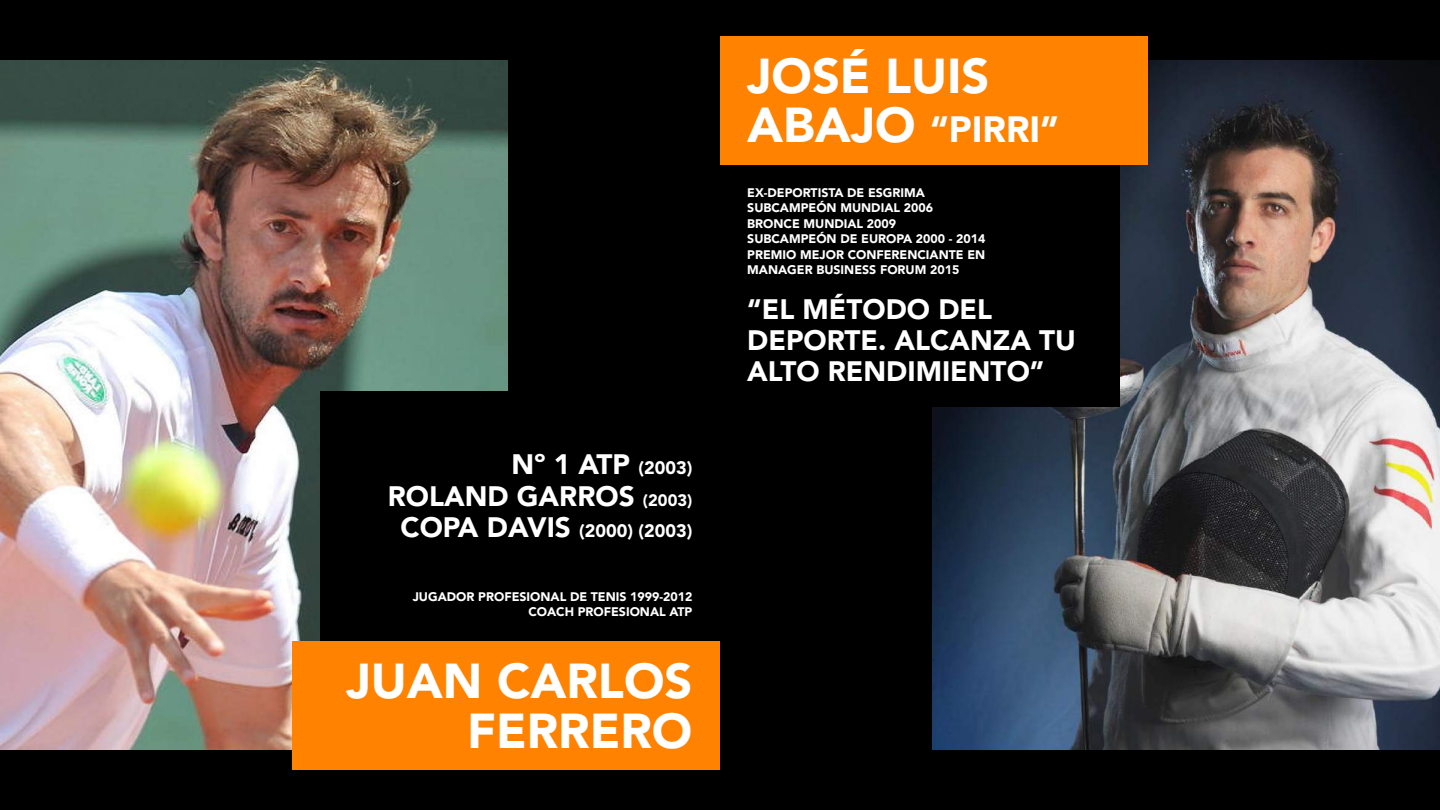
<style>
.page{position:relative;width:1440px;height:810px;background:#000}
.page>*{position:absolute;margin:0;border:0;box-sizing:border-box;transform-origin:0 0}
.t1{font:900 48.6px/49.8px "Avenir LT Std";color:#fff;text-align:right}
.t2{font:900 36.3px "Avenir LT Std";color:#fff}
.t3{font:900 27.9px/31.5px "Avenir LT Std";color:#fff;text-align:right}
.t4{font:900 18px "Avenir LT Std";color:#fff}
.t5{font:900 12.3px/15.5px "Avenir LT Std";color:#fff;text-align:right}
.s1{font-size:18px}
.s2{font-size:16.5px}
.s3{font-size:27.9px}
.s4{font-size:48.6px}
</style>
<div class="page">
<img style="left:0;top:60px;width:508px;height:690px">
<div style="left:320px;top:391px;width:400px;height:268px;background:#000"></div>
<div style="left:292px;top:642px;width:428px;height:128px;background:#ff8200"></div>
<img style="left:932px;top:60px;width:508px;height:690px">
<div style="left:720px;top:132px;width:400px;height:275px;background:#000"></div>
<div style="left:720px;top:36px;width:428px;height:129px;background:#ff8200"></div>
<h3 class="t3" style="left:388px;top:449px;width:306px">Nº 1 ATP <span class="s1">(2003)<br></span>ROLAND GARROS <span class="s2">(2003)</span></h3>
<h3 class="t4" style="left:401px;top:520px;width:293px"><span class="s3">COPA DAVIS</span> (2000) (2003)</h3>
<p class="t5" style="left:413px;top:589px;width:281px">JUGADOR PROFESIONAL DE TENIS 1999-2012<br>COACH PROFESIONAL ATP</p>
<h1 class="t1" style="left:347px;top:656px;width:347px">JUAN CARLOS<br>FERRERO</h1>
<h1 class="t1" style="left:747px;top:51px;width:244px">JOSÉ LUIS</h1>
<h2 class="t2" style="left:747px;top:108px;width:313px"><span class="s4">ABAJO</span> “PIRRI”</h2>
<p class="t5" style="left:747px;top:185px;width:240px;text-align:left">EX-DEPORTISTA DE ESGRIMA<br>SUBCAMPEÓN MUNDIAL 2006<br>BRONCE MUNDIAL 2009<br>SUBCAMPEÓN DE EUROPA 2000 - 2014<br>PREMIO MEJOR CONFERENCIANTE EN<br>MANAGER BUSINESS FORUM 2015</p>
<h3 class="t3" style="left:747px;top:293px;width:330px;text-align:left">“EL MÉTODO DEL<br>DEPORTE. ALCANZA TU<br>ALTO RENDIMIENTO”</h3>
</div>
